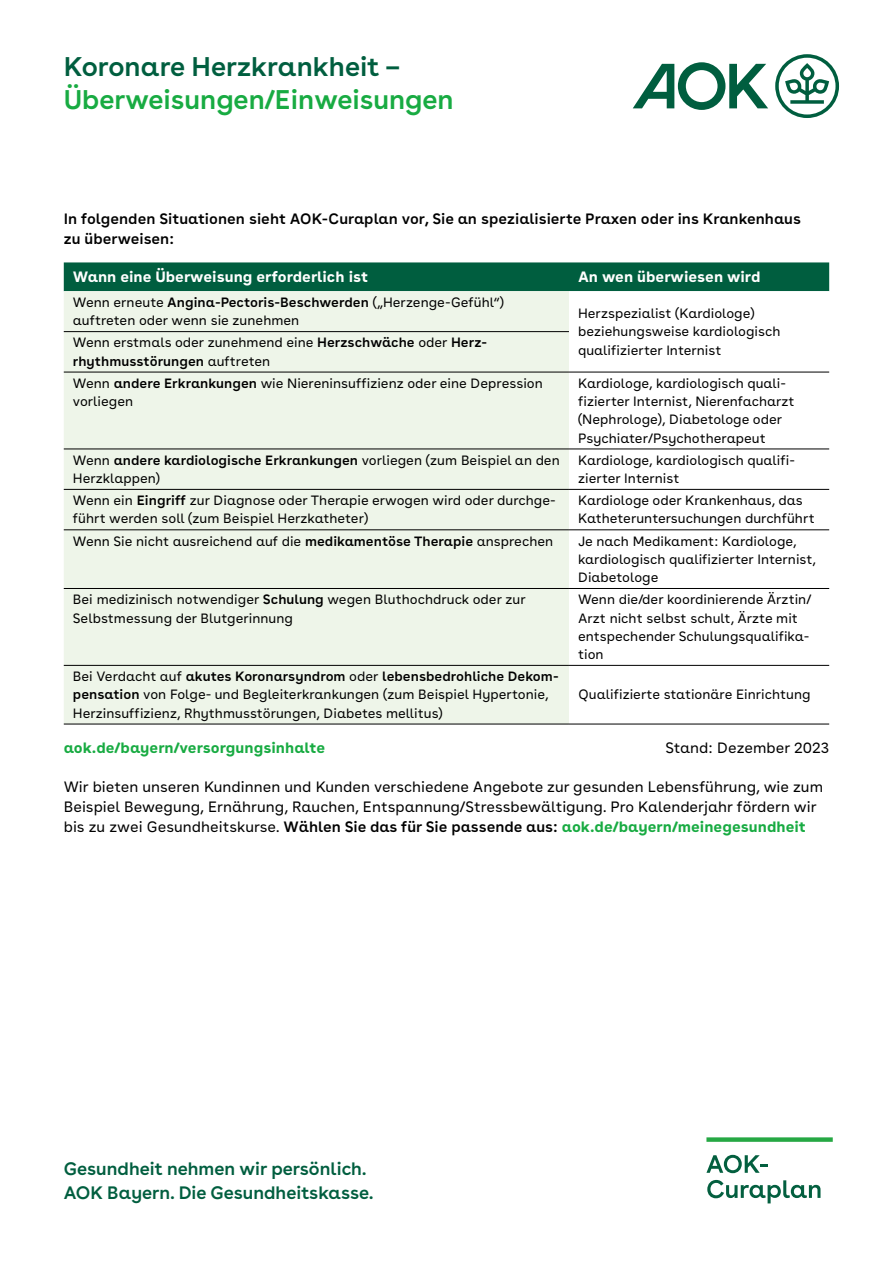
<style>
.page{position:relative;width:893px;height:1263px;background:#fff}
.page>*{position:absolute;margin:0;border:0;box-sizing:border-box;transform-origin:0 0}
.Innen-_und_Rückseite_H1_-_Kopfzeile_18pt{font:600 27px/32.8px "AOK Buenos Aires";color:#18ab42}
.Titel_Titel_P_-_Deskriptor_13_5pt_links{font:600 18px/24.3px "AOK Buenos Aires";color:#005e3f}
.Innen-_und_Rückseite_P_-_Copy_9pt_135{font:15px/20.2px "AOK Buenos Aires Text";color:#000}
.Innen-_und_Rückseite_P_-_Copy_9pt_135-2{font:600 15px/20.2px "AOK Buenos Aires Text";color:#000}
.Tabelle_P_-_Tabelle_Kopfzeile_9pt_135{font:700 15px "AOK Buenos Aires Text";color:#fff}
.Innen-_und_Rückseite_P_-_Copy_9pt_135-3{font:700 15px "AOK Buenos Aires Text";color:#18ab42}
.Tabelle_P_-_Tabelle_Aufzählung_9pt_135_K{font:13.5px/18.3px "AOK Buenos Aires Text";color:#000}
.s1{color:#005e3f}
.s2{font-weight:600}
.s3{font-weight:700;color:#18ab42}
</style>
<div class="page">
<div style="left:64px;top:262px;width:765px;height:29px;background:#005e3f"></div>
<div style="left:64px;top:291px;width:505px;height:433px;background:#eef5e9"></div>
<svg style="left:569px;top:371px;width:260px;height:353px"></svg>
<hr style="left:64px;top:331px;width:505px;height:1px;background:#000">
<hr style="left:64px;top:372px;width:505px;height:1px;background:#000">
<hr style="left:569px;top:372px;width:260px;height:1px;background:#000">
<hr style="left:64px;top:449px;width:505px;height:1px;background:#000">
<hr style="left:569px;top:449px;width:260px;height:1px;background:#000">
<hr style="left:64px;top:489px;width:505px;height:1px;background:#000">
<hr style="left:569px;top:489px;width:260px;height:1px;background:#000">
<hr style="left:64px;top:529px;width:505px;height:1px;background:#000">
<hr style="left:569px;top:529px;width:260px;height:1px;background:#000">
<hr style="left:64px;top:588px;width:505px;height:1px;background:#000">
<hr style="left:569px;top:588px;width:260px;height:1px;background:#000">
<hr style="left:64px;top:665px;width:505px;height:1px;background:#000">
<hr style="left:569px;top:665px;width:260px;height:1px;background:#000">
<hr style="left:64px;top:724px;width:505px;height:1px;background:#000">
<hr style="left:569px;top:724px;width:260px;height:1px;background:#000">
<svg style="left:706px;top:1155px;width:62px;height:18px"></svg>
<svg style="left:707px;top:1180px;width:113px;height:23px"></svg>
<svg style="left:706px;top:1137px;width:127px;height:5px"></svg>
<svg style="left:633px;top:54px;width:206px;height:64px"></svg>
<h1 class="Innen-_und_Rückseite_H1_-_Kopfzeile_18pt" style="left:64px;top:47px;width:391px"><span class="s1">Koronare Herzkrankheit –<br></span>Überweisungen/Einweisungen</h1>
<p class="Innen-_und_Rückseite_P_-_Copy_9pt_135-2" style="left:64px;top:207px;width:739px">In folgenden Situationen sieht AOK-Curaplan vor, Sie an spezialisierte Praxen oder ins Krankenhaus zu überweisen:</p>
<p class="Tabelle_P_-_Tabelle_Kopfzeile_9pt_135" style="left:73px;top:264px;width:297px">Wann eine Überweisung erforderlich ist</p>
<p class="Tabelle_P_-_Tabelle_Kopfzeile_9pt_135" style="left:578px;top:264px;width:184px">An wen überwiesen wird</p>
<p class="Tabelle_P_-_Tabelle_Aufzählung_9pt_135_K" style="left:73px;top:292px;width:433px">Wenn erneute <span class="s2">Angina-Pectoris-Beschwerden</span> („Herzenge-Gefühl“) auftreten oder wenn sie zunehmen</p>
<p class="Tabelle_P_-_Tabelle_Aufzählung_9pt_135_K" style="left:578px;top:303px;width:204px">Herzspezialist (Kardiologe) beziehungsweise kardiologisch qualifizierter Internist</p>
<p class="Tabelle_P_-_Tabelle_Aufzählung_9pt_135_K" style="left:73px;top:332px;width:414px">Wenn erstmals oder zunehmend eine <span class="s2">Herzschwäche</span> oder <span class="s2">Herz&shy;rhythmusstörungen</span> auftreten</p>
<p class="Tabelle_P_-_Tabelle_Aufzählung_9pt_135_K" style="left:73px;top:373px;width:472px">Wenn <span class="s2">andere Erkrankungen</span> wie Niereninsuffizienz oder eine Depression vorliegen</p>
<p class="Tabelle_P_-_Tabelle_Aufzählung_9pt_135_K" style="left:578px;top:373px;width:218px">Kardiologe, kardiologisch quali&shy;fizierter Internist, Nierenfacharzt (Nephrologe), Diabetologe oder Psychiater/Psychotherapeut</p>
<p class="Tabelle_P_-_Tabelle_Aufzählung_9pt_135_K" style="left:73px;top:450px;width:488px">Wenn <span class="s2">andere kardiologische Erkrankungen</span> vorliegen (zum Beispiel an den<br>Herzklappen)</p>
<p class="Tabelle_P_-_Tabelle_Aufzählung_9pt_135_K" style="left:578px;top:450px;width:218px">Kardiologe, kardiologisch qualifi&shy;zierter Internist</p>
<p class="Tabelle_P_-_Tabelle_Aufzählung_9pt_135_K" style="left:73px;top:490px;width:484px">Wenn ein <span class="s2">Eingriff</span> zur Diagnose oder Therapie erwogen wird oder durchge&shy;führt werden soll (zum Beispiel Herzkatheter)</p>
<p class="Tabelle_P_-_Tabelle_Aufzählung_9pt_135_K" style="left:578px;top:490px;width:238px">Kardiologe oder Krankenhaus, das<br>Katheteruntersuchungen durchführt</p>
<p class="Tabelle_P_-_Tabelle_Aufzählung_9pt_135_K" style="left:73px;top:530px;width:482px">Wenn Sie nicht ausreichend auf die <span class="s2">medikamentöse Therapie</span> ansprechen</p>
<p class="Tabelle_P_-_Tabelle_Aufzählung_9pt_135_K" style="left:578px;top:531px;width:239px">Je nach Medikament: Kardiologe, kardiologisch qualifizierter Internist,<br>Diabetologe</p>
<p class="Tabelle_P_-_Tabelle_Aufzählung_9pt_135_K" style="left:73px;top:589px;width:454px">Bei medizinisch notwendiger <span class="s2">Schulung</span> wegen Bluthochdruck oder zur<br>Selbstmessung der Blutgerinnung</p>
<p class="Tabelle_P_-_Tabelle_Aufzählung_9pt_135_K" style="left:578px;top:589px;width:235px">Wenn die/der koordinierende Ärztin/<br>Arzt nicht selbst schult, Ärzte mit entspechender Schulungsqualifika&shy;tion</p>
<p class="Tabelle_P_-_Tabelle_Aufzählung_9pt_135_K" style="left:73px;top:666px;width:487px">Bei Verdacht auf <span class="s2">akutes Koronarsyndrom</span> oder <span class="s2">lebensbedrohliche Dekom&shy;pensation</span> von Folge- und Begleiterkrankungen (zum Beispiel Hypertonie,<br>Herzinsuffizienz, Rhythmusstörungen, Diabetes mellitus)</p>
<p class="Tabelle_P_-_Tabelle_Aufzählung_9pt_135_K" style="left:578px;top:684px;width:234px">Qualifizierte stationäre Einrichtung</p>
<p class="Innen-_und_Rückseite_P_-_Copy_9pt_135-3" style="left:64px;top:735px;width:263px">aok.de/bayern/versorgungsinhalte</p>
<p class="Innen-_und_Rückseite_P_-_Copy_9pt_135" style="left:665px;top:736px;width:165px">Stand: Dezember 2023</p>
<p class="Innen-_und_Rückseite_P_-_Copy_9pt_135" style="left:64px;top:775px;width:761px">Wir bieten unseren Kundinnen und Kunden verschiedene Angebote zur gesunden Lebensführung, wie zum<br>Beispiel Bewegung, Ernährung, Rauchen, Entspannung/Stressbewältigung. Pro Kalenderjahr fördern wir bis zu zwei Gesundheitskurse. <span class="s2">Wählen Sie das für Sie passende aus:</span> <span class="s3">aok.de/bayern/meinegesundheit</span></p>
<p class="Titel_Titel_P_-_Deskriptor_13_5pt_links" style="left:64px;top:1155px;width:311px">Gesundheit nehmen wir persönlich.<br>AOK Bayern. Die Gesundheitskasse.</p>
</div>
